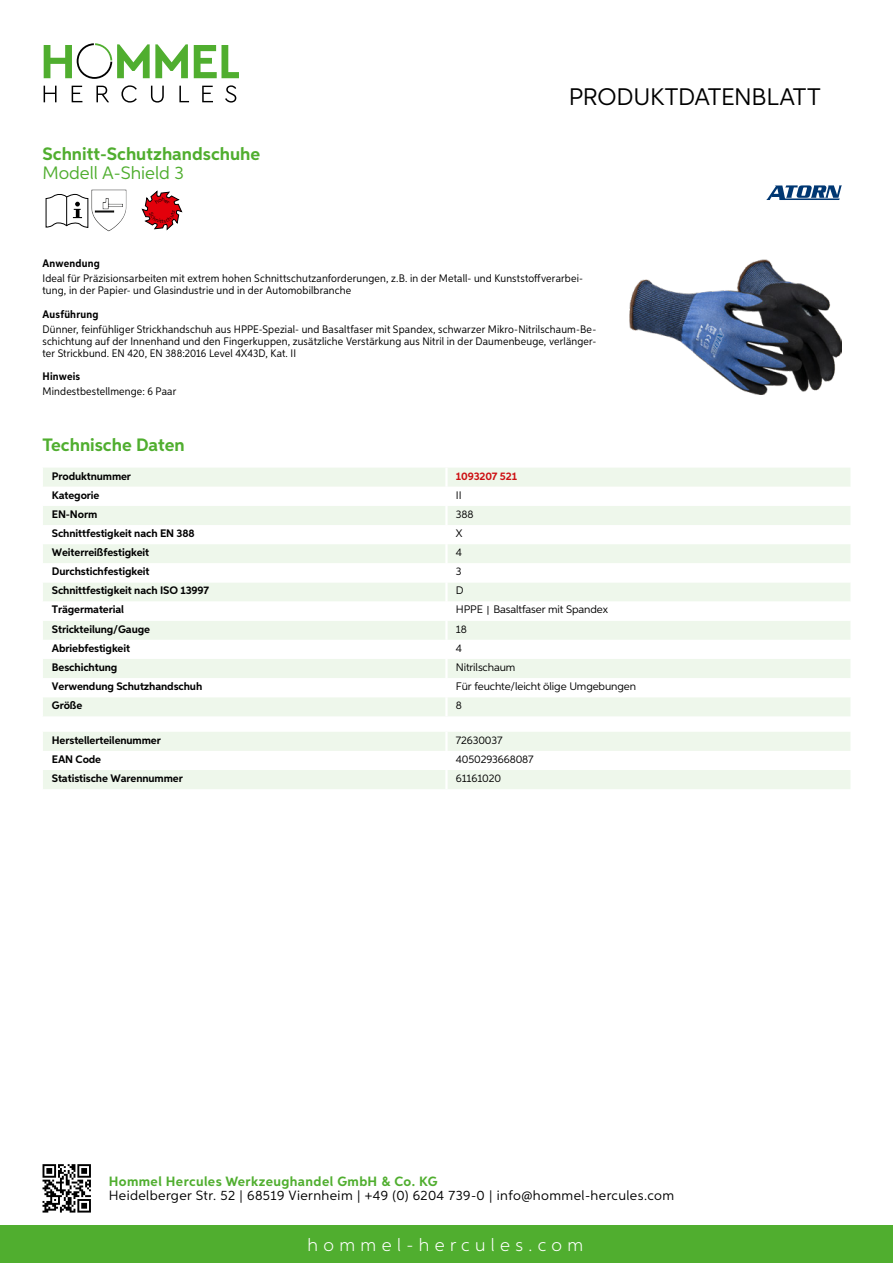
<style>
.page{position:relative;width:893px;height:1263px;background:#fff}
.page>*{position:absolute;margin:0;border:0;box-sizing:border-box;transform-origin:0 0}
.t1{font:24px "Aspira";letter-spacing:-.01em;color:#000}
.t2{font:700 18px "Aspira";color:#50ae2f}
.t3{font:300 18px "Aspira";letter-spacing:.3em;color:#fff}
.t4{font:18px "Aspira";color:#50ae2f}
.t5{font:13.5px "Aspira";letter-spacing:.03em;color:#000}
.t6{font:700 13.5px "Aspira";letter-spacing:.03em;color:#50ae2f}
.t7{font:10.95px/12px "Aspira Nar";letter-spacing:.015em;color:#000}
.t8{font:700 10.95px "Aspira";letter-spacing:-.01em;color:#000}
.t9{font:10.95px "Aspira";letter-spacing:-.01em;color:#000}
.t10{font:700 10.95px "Aspira Nar";letter-spacing:.02em;color:#000}
.t11{font:700 10.95px "Aspira";letter-spacing:-.01em;color:#cd1013}
.s1{font-family:"Wuerth Global";font-size:10.5px}
</style>
<div class="page">
<div style="left:0;top:1226px;width:893px;height:37px;background:#50ae2f"></div>
<svg style="left:43px;top:1164px;width:48px;height:48px"></svg>
<svg style="left:194px;top:45px;width:45px;height:33px"></svg>
<svg style="left:44px;top:43px;width:144px;height:36px"></svg>
<svg style="left:44px;top:86px;width:13px;height:16px"></svg>
<svg style="left:72px;top:86px;width:10px;height:16px"></svg>
<svg style="left:96px;top:86px;width:13px;height:16px"></svg>
<svg style="left:121px;top:85px;width:16px;height:18px"></svg>
<svg style="left:151px;top:86px;width:13px;height:17px"></svg>
<svg style="left:179px;top:86px;width:10px;height:16px"></svg>
<svg style="left:202px;top:86px;width:11px;height:16px"></svg>
<svg style="left:225px;top:85px;width:11px;height:18px"></svg>
<div style="left:43px;top:468px;width:807px;height:248px;background:#eef7eb"></div>
<svg style="left:43px;top:487px;width:807px;height:210px"></svg>
<hr style="left:445px;top:468px;width:3px;height:19px;background:#fff">
<hr style="left:445px;top:487px;width:3px;height:19px;background:#fff">
<hr style="left:445px;top:506px;width:3px;height:19px;background:#fff">
<hr style="left:445px;top:525px;width:3px;height:19px;background:#fff">
<hr style="left:445px;top:544px;width:3px;height:19px;background:#fff">
<hr style="left:445px;top:563px;width:3px;height:19px;background:#fff">
<hr style="left:445px;top:582px;width:3px;height:19px;background:#fff">
<hr style="left:445px;top:601px;width:3px;height:20px;background:#fff">
<hr style="left:445px;top:621px;width:3px;height:19px;background:#fff">
<hr style="left:445px;top:640px;width:3px;height:19px;background:#fff">
<hr style="left:445px;top:659px;width:3px;height:19px;background:#fff">
<hr style="left:445px;top:678px;width:3px;height:19px;background:#fff">
<hr style="left:445px;top:697px;width:3px;height:19px;background:#fff">
<svg style="left:43px;top:732px;width:807px;height:57px"></svg>
<hr style="left:445px;top:770px;width:3px;height:19px;background:#fff">
<svg style="left:46px;top:193px;width:42px;height:35px"></svg>
<img style="left:91px;top:189px;width:8px;height:35px">
<img style="left:629px;top:259px;width:213px;height:136px">
<svg style="left:766px;top:185px;width:76px;height:15px"></svg>
<svg style="left:142px;top:191px;width:40px;height:39px"></svg>
<h2 class="t2" style="left:43px;top:142px;width:219px">Schnitt-Schutzhandschuhe</h2>
<h2 class="t4" style="left:43px;top:162px;width:143px">Modell A-Shield 3</h2>
<h1 class="t1" style="left:569px;top:82px;width:253px">Produktdatenblatt</h1>
<p class="t10" style="left:43px;top:257px;width:59px">Anwendung</p>
<p class="t7" style="left:43px;top:273px;width:542px">Ideal für Präzisionsarbeiten mit extrem hohen Schnittschutzanforderungen, z.B. in der Metall- und Kunststoffverarbei&shy;tung, in der Papier- und Glasindustrie und in der Automobilbranche</p>
<p class="t10" style="left:43px;top:307px;width:58px">Ausführung</p>
<p class="t7" style="left:43px;top:323px;width:555px;text-align:justify">Dünner, feinfühliger Strickhandschuh aus HPPE-Spezial- und Basaltfaser mit Spandex, schwarzer Mikro-Nitrilschaum-Be&shy;schichtung auf der Innenhand und den Fingerkuppen, zusätzliche Verstärkung aus Nitril in der Daumenbeuge, verlänger&shy;ter Strickbund. EN 420, EN 388:2016 Level 4X43D, Kat. II</p>
<p class="t10" style="left:43px;top:369px;width:39px">Hinweis</p>
<p class="t7" style="left:43px;top:385px;width:135px">Mindestbestellmenge: 6 Paar</p>
<h2 class="t2" style="left:43px;top:433px;width:144px">Technische Daten</h2>
<p class="t8" style="left:52px;top:469px;width:81px">Produktnummer</p>
<p class="t11" style="left:456px;top:469px;width:63px">1093207 521</p>
<p class="t8" style="left:52px;top:488px;width:49px">Kategorie</p>
<p class="t9" style="left:456px;top:488px;width:7px">II</p>
<p class="t8" style="left:52px;top:507px;width:47px">EN-Norm</p>
<p class="t9" style="left:456px;top:507px;width:19px">388</p>
<p class="t8" style="left:52px;top:526px;width:144px">Schnittfestigkeit nach EN 388</p>
<p class="t9" style="left:456px;top:526px;width:8px">X</p>
<p class="t8" style="left:52px;top:546px;width:99px">Weiterreißfestigkeit</p>
<p class="t9" style="left:456px;top:546px;width:8px">4</p>
<p class="t8" style="left:52px;top:565px;width:99px">Durchstichfestigkeit</p>
<p class="t9" style="left:456px;top:565px;width:7px">3</p>
<p class="t8" style="left:52px;top:584px;width:159px">Schnittfestigkeit nach ISO 13997</p>
<p class="t9" style="left:456px;top:584px;width:8px">D</p>
<p class="t8" style="left:52px;top:603px;width:74px">Trägermaterial</p>
<p class="t9" style="left:456px;top:603px;width:154px">HPPE <span class="s1">|</span> Basaltfaser mit Spandex</p>
<p class="t8" style="left:52px;top:622px;width:100px">Strickteilung/Gauge</p>
<p class="t9" style="left:456px;top:622px;width:13px">18</p>
<p class="t8" style="left:52px;top:641px;width:80px">Abriebfestigkeit</p>
<p class="t9" style="left:456px;top:641px;width:8px">4</p>
<p class="t8" style="left:52px;top:660px;width:67px">Beschichtung</p>
<p class="t9" style="left:456px;top:660px;width:61px">N itrilschaum</p>
<p class="t8" style="left:52px;top:679px;width:152px">Verwendung Schutzhandschuh</p>
<p class="t9" style="left:456px;top:680px;width:182px">Für feuchte/leicht ölige U mgebungen</p>
<p class="t8" style="left:52px;top:699px;width:32px">Größe</p>
<p class="t9" style="left:456px;top:699px;width:8px">8</p>
<p class="t8" style="left:52px;top:733px;width:111px">Herstellerteilenummer</p>
<p class="t9" style="left:456px;top:733px;width:48px">72630037</p>
<p class="t8" style="left:52px;top:752px;width:51px">EAN Code</p>
<p class="t9" style="left:456px;top:752px;width:79px">4050293668087</p>
<p class="t8" style="left:52px;top:771px;width:132px">Statistische Warennummer</p>
<p class="t9" style="left:456px;top:771px;width:47px">61161020</p>
<p class="t6" style="left:109px;top:1172px;width:330px">Hommel Hercules Werkzeughandel GmbH &amp; Co. KG</p>
<p class="t5" style="left:109px;top:1187px;width:567px">Heidelberger Str. 52 | 68519 Viernheim | +49 (0) 6204 739-0 | info@hommel-hercules.com</p>
<h2 class="t3" style="left:307px;top:1234px;width:277px">hommel-hercules.com</h2>
</div>
